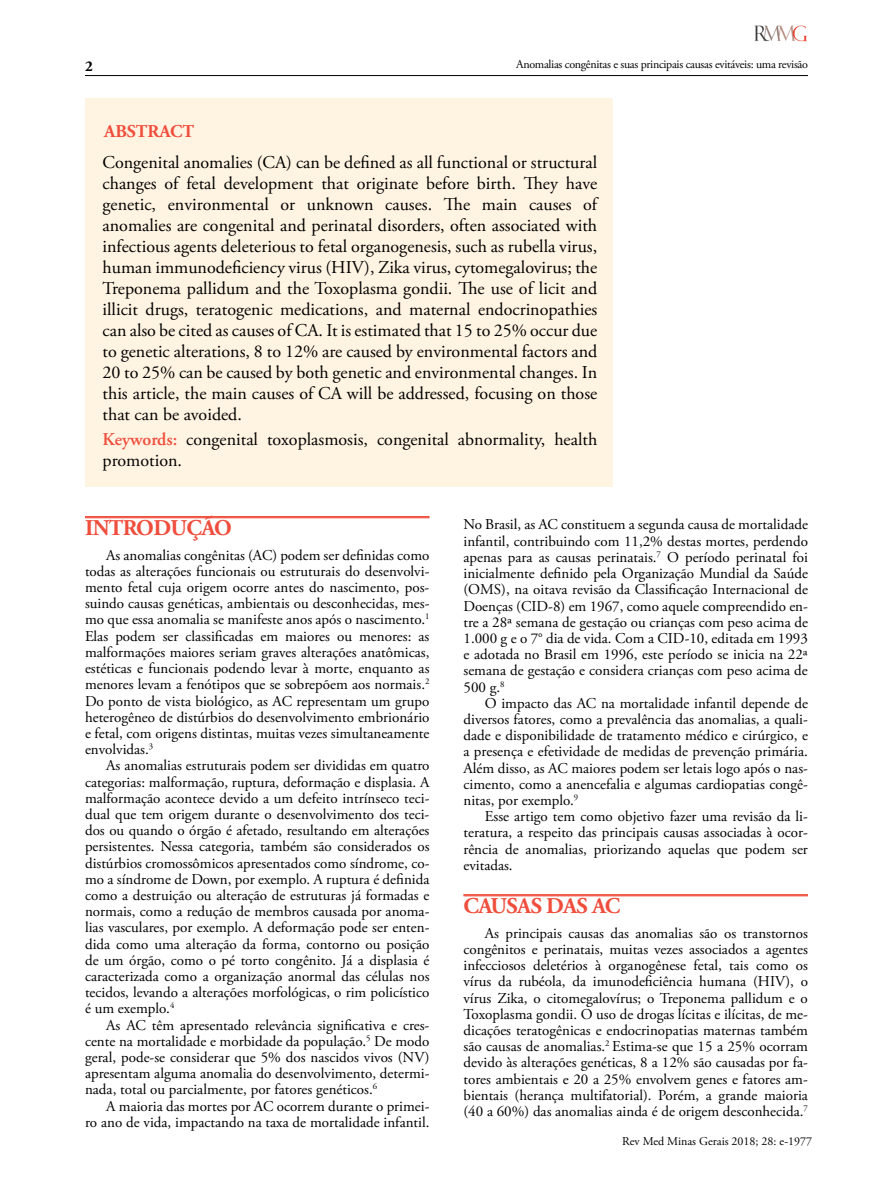
<style>
.page{position:relative;width:893px;height:1191px;background:#fff}
.page>*{position:absolute;margin:0;border:0;box-sizing:border-box;transform-origin:0 0}
.t1{font:700 22.5px "Adobe Garamond Pro";letter-spacing:-.03em;color:#f04e3d}
.t2{font:18px/21px "Adobe Garamond Pro";color:#000;text-align:justify}
.t3{font:700 18px "Adobe Garamond Pro";color:#f04e3d}
.t4{font:15px/16.2px "Adobe Garamond Pro";color:#000;text-align:justify}
.t5{font:700 15px "Adobe Garamond Pro";color:#000}
.t6{font:12px "Adobe Garamond Pro";letter-spacing:-.025em;color:#000}
.t7{font:12px "Adobe Garamond Pro";color:#000}
.s1{font-weight:600;color:#f04e3d}
</style>
<div class="page">
<hr style="left:85px;top:75px;width:723px;height:1px;background:#000">
<img style="left:755px;top:26px;width:52px;height:16px">
<hr style="left:463px;top:894px;width:345px;height:1px;background:#f04e3d">
<hr style="left:463px;top:895px;width:345px;height:1px;background:#f04e3d">
<hr style="left:85px;top:516px;width:344px;height:1px;background:#f04e3d">
<hr style="left:85px;top:517px;width:344px;height:1px;background:#f04e3d">
<div style="left:85px;top:98px;width:527px;height:389px;background:#fff3e1"></div>
<p class="t5" style="left:85px;top:57px;width:9px">2</p>
<p class="t6" style="left:516px;top:57px;width:293px">Anomalias congênitas e suas principais causas evitáveis: uma revisão</p>
<p class="t3" style="left:104px;top:121px;width:92px">ABSTRACT</p>
<p class="t2" style="left:103px;top:152px;width:496px">Congenital anomalies (CA) can be defined as all functional or structural changes of fetal development that originate before birth. They have genetic, environmental or unknown causes. The main causes of anomalies are congenital and perinatal disorders, often associated with infectious agents deleterious to fetal organogenesis, such as rubella virus, human immunodeficiency virus (HIV), Zika virus, cytomegalovirus; the Treponema pallidum and the Toxoplasma gondii. The use of licit and illicit drugs, teratogenic medications, and maternal endocrinopathies can also be cited as causes of CA. It is estimated that 15 to 25% occur due to genetic alterations, 8 to 12% are caused by environmental factors and 20 to 25% can be caused by both genetic and environmental changes. In this article, the main causes of CA will be addressed, focusing on those that can be avoided.</p>
<p class="t2" style="left:103px;top:429px;width:496px"><span class="s1">Keywords:</span> congenital toxoplasmosis, congenital abnormality, health promotion.</p>
<h1 class="t1" style="left:85px;top:515px;width:148px">INTRODUÇÃO</h1>
<p class="t4" style="left:85px;top:547px;width:346px;text-indent:21px">As anomalias congênitas (AC) podem ser definidas como todas as alterações funcionais ou estruturais do desenvolvi&shy;mento fetal cuja origem ocorre antes do nascimento, pos&shy;suindo causas genéticas, ambientais ou desconhecidas, mes&shy;mo que essa anomalia se manifeste anos após o nascimento.<sup>1<br></sup>Elas podem ser classificadas em maiores ou menores: as malformações maiores seriam graves alterações anatômicas, estéticas e funcionais podendo levar à morte, enquanto as menores levam a fenótipos que se sobrepõem aos normais.<sup>2<br></sup>Do ponto de vista biológico, as AC representam um grupo heterogêneo de distúrbios do desenvolvimento embrionário e fetal, com origens distintas, muitas vezes simultaneamente envolvidas.<sup>3</sup></p>
<p class="t4" style="left:85px;top:758px;width:346px;text-indent:21px">As anomalias estruturais podem ser divididas em quatro categorias: malformação, ruptura, deformação e displasia. A malformação acontece devido a um defeito intrínseco teci&shy;dual que tem origem durante o desenvolvimento dos teci&shy;dos ou quando o órgão é afetado, resultando em alterações persistentes. Nessa categoria, também são considerados os distúrbios cromossômicos apresentados como síndrome, co&shy;mo a síndrome de Down, por exemplo. A ruptura é definida como a destruição ou alteração de estruturas já formadas e normais, como a redução de membros causada por anoma&shy;lias vasculares, por exemplo. A deformação pode ser enten&shy;dida como uma alteração da forma, contorno ou posição de um órgão, como o pé torto congênito. Já a displasia é caracterizada como a organização anormal das células nos tecidos, levando a alterações morfológicas, o rim policístico é um exemplo.<sup>4</sup></p>
<p class="t4" style="left:85px;top:1017px;width:346px;text-indent:21px">As AC têm apresentado relevância significativa e cres&shy;cente na mortalidade e morbidade da população.<sup>5</sup> De modo geral, pode-se considerar que 5% dos nascidos vivos (NV) apresentam alguma anomalia do desenvolvimento, determi&shy;nada, total ou parcialmente, por fatores genéticos.<sup>6</sup></p>
<p class="t4" style="left:85px;top:1098px;width:346px;text-align:right">A maioria das mortes por AC ocorrem durante o primei-<br>ro ano de vida, impactando na taxa de mortalidade infantil.</p>
<p class="t4" style="left:463px;top:517px;width:346px">No Brasil, as AC constituem a segunda causa de mortalidade infantil, contribuindo com 11,2% destas mortes, perdendo apenas para as causas perinatais.<sup>7</sup> O período perinatal foi inicialmente definido pela Organização Mundial da Saúde (OMS), na oitava revisão da Classificação Internacional de Doenças (CID-8) em 1967, como aquele compreendido en&shy;tre a 28ª semana de gestação ou crianças com peso acima de 1.000 g e o 7° dia de vida. Com a CID-10, editada em 1993 e adotada no Brasil em 1996, este período se inicia na 22ª semana de gestação e considera crianças com peso acima de 500 g.<sup>8</sup></p>
<p class="t4" style="left:463px;top:695px;width:346px;text-indent:21px">O impacto das AC na mortalidade infantil depende de diversos fatores, como a prevalência das anomalias, a quali&shy;dade e disponibilidade de tratamento médico e cirúrgico, e a presença e efetividade de medidas de prevenção primária.<br>Além disso, as AC maiores podem ser letais logo após o nas&shy;cimento, como a anencefalia e algumas cardiopatias congê&shy;nitas, por exemplo.<sup>9</sup></p>
<p class="t4" style="left:463px;top:809px;width:346px;text-indent:21px">Esse artigo tem como objetivo fazer uma revisão da li&shy;teratura, a respeito das principais causas associadas à ocor&shy;rência de anomalias, priorizando aquelas que podem ser evitadas.</p>
<h1 class="t1" style="left:463px;top:892px;width:158px">CAUSAS DAS AC</h1>
<p class="t4" style="left:463px;top:925px;width:346px;text-indent:21px">As principais causas das anomalias são os transtornos congênitos e perinatais, muitas vezes associados a agentes infecciosos deletérios à organogênese fetal, tais como os vírus da rubéola, da imunodeficiência humana (HIV), o vírus Zika, o citomegalovírus; o Treponema pallidum e o Toxoplasma gondii. O uso de drogas lícitas e ilícitas, de me&shy;dicações teratogênicas e endocrinopatias maternas também são causas de anomalias.<sup>2</sup> Estima-se que 15 a 25% ocorram devido às alterações genéticas, 8 a 12% são causadas por fa&shy;tores ambientais e 20 a 25% envolvem genes e fatores am&shy;bientais (herança multifatorial). Porém, a grande maioria (40 a 60%) das anomalias ainda é de origem desconhecida.<sup>7</sup></p>
<p class="t7" style="left:622px;top:1133px;width:191px">Rev Med Minas Gerais 2018; 28: e-1977</p>
</div>
